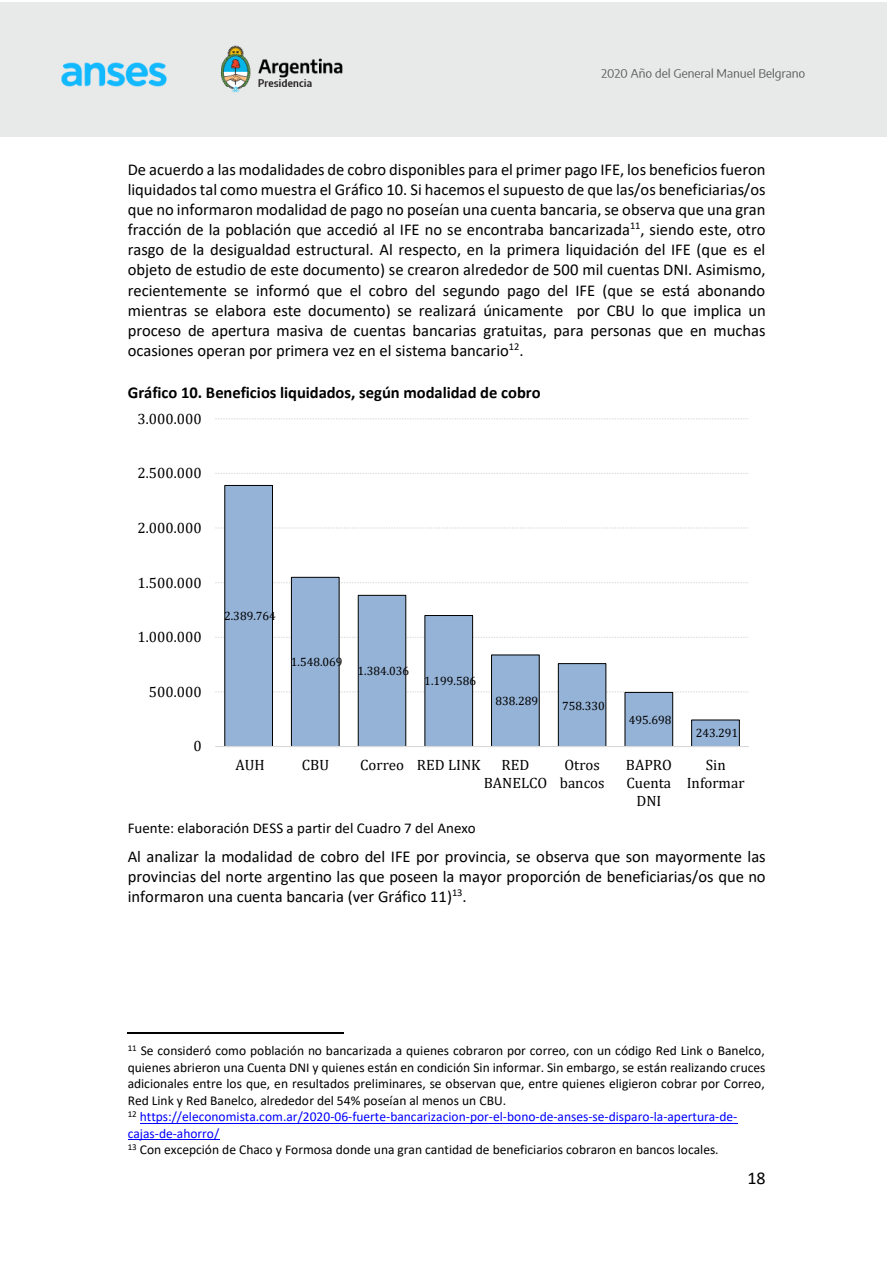
<style>
.page{position:relative;width:893px;height:1264px;background:#fff}
.page>*{position:absolute;margin:0;border:0;box-sizing:border-box;transform-origin:0 0}
.t1{font:18px "Calibri";color:#000}
.t2{font:16.5px/20.1px "Calibri";color:#000;text-align:justify}
.t3{font:700 16.5px "Calibri";letter-spacing:-.005em;color:#000}
.t4{font:15px/17.5px "Cambria";color:#000;text-align:center}
.t5{font:15px "Calibri";color:#000}
.t6{font:13.5px/16.5px "Calibri";color:#000}
.t7{font:12px "Cambria";color:#000}
.s1{color:#00f}
</style>
<div class="page">
<div style="left:0;top:3px;width:886px;height:134px;background:#e8e9e9"></div>
<hr style="left:128px;top:1032px;width:216px;height:1px;background:#000">
<hr style="left:140px;top:1122px;width:597px;height:1px;background:#00f">
<hr style="left:128px;top:1138px;width:91px;height:1px;background:#00f">
<svg style="left:215px;top:637px;width:533px;height:1px"></svg>
<svg style="left:215px;top:582px;width:533px;height:1px"></svg>
<svg style="left:215px;top:473px;width:533px;height:1px"></svg>
<svg style="left:215px;top:418px;width:532px;height:1px"></svg>
<svg style="left:224px;top:485px;width:515px;height:260px"></svg>
<hr style="left:215px;top:745px;width:533px;height:2px;background:#d9d9d9">
<p class="t2" style="left:128px;top:159px;width:639px">De acuerdo a las modalidades de cobro disponibles para el primer pago IFE, los beneficios fueron liquidados tal como muestra el Gráfico 10. Si hacemos el supuesto de que las/os beneficiarias/os que no informaron modalidad de pago no poseían una cuenta bancaria, se observa que una gran fracción de la población que accedió al IFE no se encontraba bancarizada<sup>11</sup>, siendo este, otro rasgo de la desigualdad estructural. Al respecto, en la primera liquidación del IFE (que es el objeto de estudio de este documento) se crearon alrededor de 500 mil cuentas DNI. Asimismo, recientemente se informó que el cobro del segundo pago del IFE (que se está abonando mientras se elabora este documento) se realizará únicamente por CBU lo que implica un proceso de apertura masiva de cuentas bancarias gratuitas, para personas que en muchas ocasiones operan por primera vez en el sistema bancario<sup>12</sup>.</p>
<p class="t3" style="left:128px;top:380px;width:414px">Gráfico 10. Beneficios liquidados, según modalidad de cobro</p>
<p class="t4" style="left:137px;top:409px;width:66px">3.000.000</p>
<p class="t4" style="left:137px;top:464px;width:66px">2.500.000</p>
<p class="t4" style="left:137px;top:519px;width:66px">2.000.000</p>
<p class="t4" style="left:137px;top:573px;width:66px">1.500.000</p>
<p class="t4" style="left:137px;top:628px;width:66px">1.000.000</p>
<p class="t4" style="left:149px;top:682px;width:54px">500.000</p>
<p class="t4" style="left:193px;top:737px;width:10px">0</p>
<p class="t7" style="left:224px;top:609px;width:53px">2.389.764</p>
<p class="t7" style="left:291px;top:655px;width:53px">1.548.069</p>
<p class="t7" style="left:357px;top:664px;width:53px">1.384.036</p>
<p class="t7" style="left:424px;top:674px;width:53px">1.199.586</p>
<p class="t7" style="left:495px;top:693px;width:44px">838.289</p>
<p class="t7" style="left:562px;top:698px;width:44px">758.330</p>
<p class="t7" style="left:629px;top:712px;width:44px">495.698</p>
<p class="t7" style="left:695px;top:725px;width:44px">243.291</p>
<p class="t4" style="left:235px;top:756px;width:31px">AUH</p>
<p class="t4" style="left:302px;top:756px;width:29px">CBU</p>
<p class="t4" style="left:360px;top:756px;width:122px">Correo RED LINK</p>
<p class="t4" style="left:483px;top:756px;width:65px">RED<br>BANELCO</p>
<p class="t4" style="left:559px;top:756px;width:46px">Otros bancos</p>
<p class="t4" style="left:626px;top:756px;width:48px">BAPRO<br>Cuenta<br>DNI</p>
<p class="t4" style="left:686px;top:756px;width:59px">Sin<br>Informar</p>
<p class="t5" style="left:128px;top:817px;width:349px">Fuente: elaboración DESS a partir del Cuadro 7 del Anexo</p>
<p class="t2" style="left:128px;top:845px;width:639px">Al analizar la modalidad de cobro del IFE por provincia, se observa que son mayormente las provincias del norte argentino las que poseen la mayor proporción de beneficiarias/os que no informaron una cuenta bancaria (ver Gráfico 11)<sup>13</sup>.</p>
<p class="t6" style="left:128px;top:1041px;width:639px"><sup>11</sup> Se consideró como población no bancarizada a quienes cobraron por correo, con un código Red Link o Banelco, quienes abrieron una Cuenta DNI y quienes están en condición Sin informar. Sin embargo, se están realizando cruces adicionales entre los que, en resultados preliminares, se observan que, entre quienes eligieron cobrar por Correo, Red Link y Red Banelco, alrededor del 54% poseían al menos un CBU.<br><sup>12</sup> <span class="s1">https://eleconomista.com.ar/2020-06-fuerte-bancarizacion-por-el-bono-de-anses-se-disparo-la-apertura-de&shy;cajas-de-ahorro/<br></span><sup>13</sup> Con excepción de Chaco y Formosa donde una gran cantidad de beneficiarios cobraron en bancos locales.</p>
<p class="t1" style="left:747px;top:1165px;width:20px">18</p>
</div>
